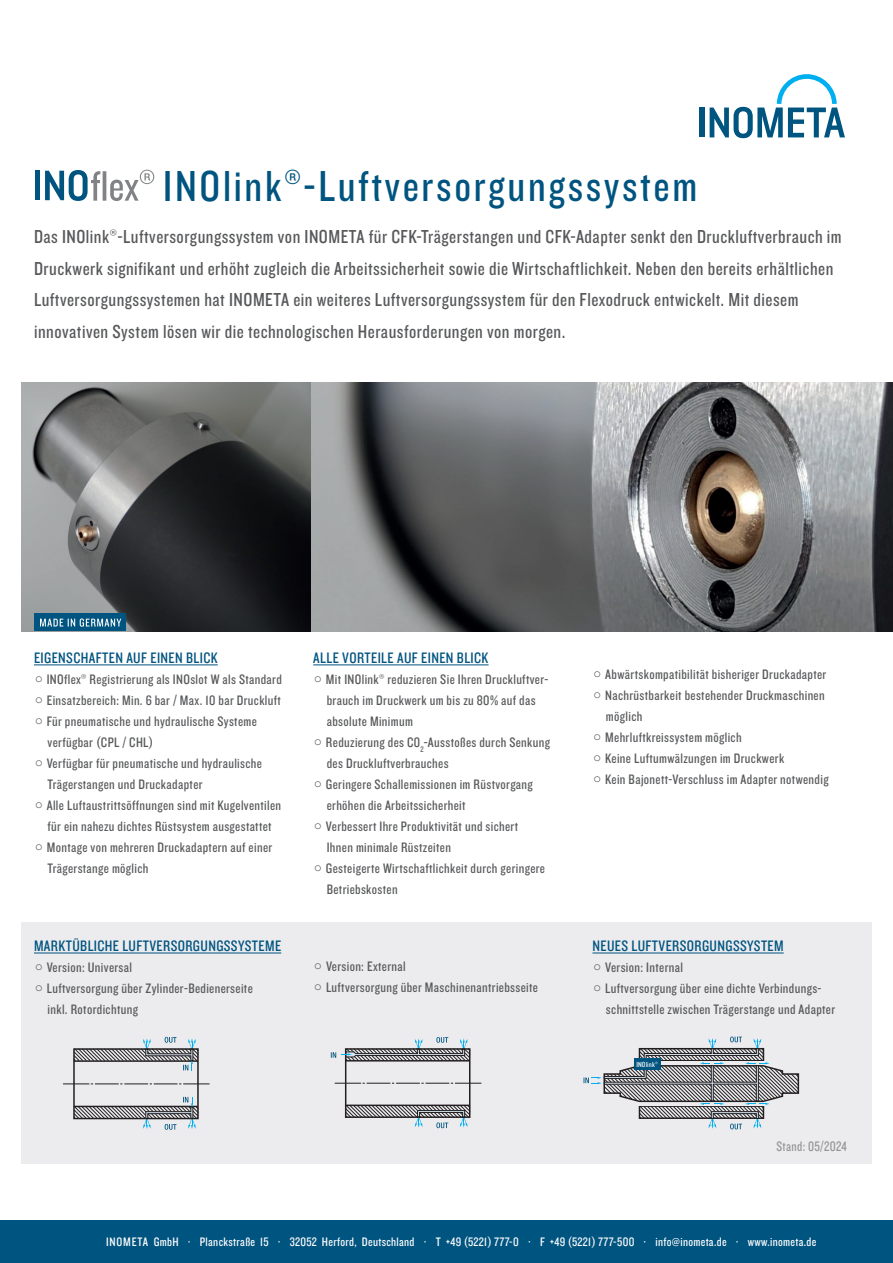
<style>
.page{position:relative;width:893px;height:1263px;background:#fff}
.page>*{position:absolute;margin:0;border:0;box-sizing:border-box;transform-origin:0 0}
.t1{font:45px "Knockout 29 Junior Ltweight";letter-spacing:.06em;color:#005480}
.t2{font:19.5px/31.5px "Knockout 29 Junior Ltweight";letter-spacing:.025em;color:#57585a}
.t3{font:15.75px "Knockout 29 Junior Ltweight";letter-spacing:.025em;color:#005480}
.t4{font:14.25px/21px "Knockout 29 Junior Ltweight";letter-spacing:.025em;color:#57585a}
.t5{font:14.25px "Knockout 29 Junior Ltweight";letter-spacing:.025em;color:#57585a;scale:.95 1}
.t6{font:12.75px "Knockout 29 Junior Ltweight";letter-spacing:.025em;color:#fff}
.t7{font:7.65px "Knockout 29 Junior Ltweight";letter-spacing:.025em;color:#fff}
</style>
<div class="page">
<div style="left:0;top:1220px;width:893px;height:43px;background:#005480"></div>
<div style="left:699px;top:108px;width:5px;height:29px;background:#005480"></div>
<svg style="left:710px;top:74px;width:135px;height:64px"></svg>
<div style="left:35px;top:171px;width:5px;height:29px;background:#005480"></div>
<svg style="left:45px;top:170px;width:109px;height:31px"></svg>
<div style="left:21px;top:922px;width:851px;height:241px;background:#ececee"></div>
<hr style="left:34px;top:953px;width:247px;height:1px;background:#005480">
<hr style="left:592px;top:953px;width:192px;height:1px;background:#005480">
<img style="left:311px;top:383px;width:582px;height:248px">
<svg style="left:21px;top:383px;width:290px;height:248px;background:#545656"></svg>
<div style="left:34px;top:613px;width:92px;height:18px;background:#005480"></div>
<svg style="left:40px;top:618px;width:81px;height:9px"></svg>
<hr style="left:34px;top:664px;width:184px;height:1px;background:#005480">
<hr style="left:313px;top:664px;width:176px;height:1px;background:#005480">
<hr style="left:345px;top:1104px;width:125px;height:2px;background:#231f20">
<svg style="left:335px;top:1083px;width:146px;height:1px"></svg>
<svg style="left:348px;top:1105px;width:123px;height:23px"></svg>
<div style="left:345px;top:1048px;width:125px;height:70px;border:2px solid #231f20"></div>
<svg style="left:331px;top:1037px;width:140px;height:24px"></svg>
<svg style="left:63px;top:1083px;width:147px;height:1px"></svg>
<svg style="left:73px;top:1037px;width:126px;height:33px"></svg>
<svg style="left:73px;top:1097px;width:126px;height:33px"></svg>
<svg style="left:584px;top:1036px;width:216px;height:93px"></svg>
<div style="left:634px;top:1058px;width:26px;height:11px;background:#005480"></div>
<h1 class="t1" style="left:163px;top:157px;width:536px">INOlink®-Luftversorgungssystem</h1>
<p class="t2" style="left:34px;top:220px;width:809px">Das INOlink®-Luftversorgungssystem von INOMETA für CFK-Trägerstangen und CFK-Adapter senkt den Druckluftverbrauch im Druckwerk signifikant und erhöht zugleich die Arbeitssicherheit sowie die Wirtschaftlichkeit. Neben den bereits erhältlichen Luftversorgungssystemen hat INOMETA ein weiteres Luftversorgungssystem für den Flexodruck entwickelt. Mit diesem innovativen System lösen wir die technologischen Herausforderungen von morgen.</p>
<p class="t3" style="left:34px;top:648px;width:185px">EIGENSCHAFTEN AUF EINEN BLICK</p>
<p class="t4" style="left:47px;top:668px;width:237px">INOflex® Registrierung als INOslot W als Standard Einsatzbereich: Min. 6 bar / Max. 10 bar Druckluft Für pneumatische und hydraulische Systeme verfügbar (CPL / CHL)<br>Verfügbar für pneumatische und hydraulische Trägerstangen und Druckadapter<br>Alle Luftaustrittsöffnungen sind mit Kugelventilen für ein nahezu dichtes Rüstsystem ausgestattet Montage von mehreren Druckadaptern auf einer Trägerstange möglich</p>
<p class="t3" style="left:313px;top:648px;width:177px">ALLE VORTEILE AUF EINEN BLICK</p>
<p class="t4" style="left:326px;top:668px;width:226px">Mit INOlink® reduzieren Sie Ihren Druckluftver&shy;brauch im Druckwerk um bis zu 80% auf das absolute Minimum<br>Reduzierung des C0<sub>2</sub>-Ausstoßes durch Senkung des Druckluftverbrauches<br>Geringere Schallemissionen im Rüstvorgang erhöhen die Arbeitssicherheit<br>Verbessert Ihre Produktivität und sichert<br>Ihnen minimale Rüstzeiten<br>Gesteigerte Wirtschaftlichkeit durch geringere Betriebskosten</p>
<p class="t4" style="left:605px;top:664px;width:225px">Abwärtskompatibilität bisheriger Druckadapter Nachrüstbarkeit bestehender Druckmaschinen möglich<br>Mehrluftkreissystem möglich<br>Keine Luftumwälzungen im Druckwerk<br>Kein Bajonett-Verschluss im Adapter notwendig</p>
<p class="t3" style="left:34px;top:936px;width:249px">MARKTÜBLICHE LUFTVERSORGUNGSSYSTEME</p>
<p class="t4" style="left:47px;top:956px;width:208px">Version: Universal<br>Luftversorgung über Zylinder-Bedienerseite inkl. Rotordichtung</p>
<p class="t4" style="left:326px;top:955px;width:213px">Version: External<br>Luftversorgung über Maschinenantriebsseite</p>
<p class="t3" style="left:592px;top:936px;width:193px">NEUES LUFTVERSORGUNGSSYSTEM</p>
<p class="t4" style="left:605px;top:956px;width:231px">Version: Internal<br>Luftversorgung über eine dichte Verbindungs&shy;schnittstelle zwischen Trägerstange und Adapter</p>
<p class="t7" style="left:636px;top:1059px;width:23px">INOlink®</p>
<p class="t5" style="left:776px;top:1137px;width:76px">Stand: 05/2024</p>
<p class="t6" style="left:106px;top:1233px;width:711px">INOMETA GmbH · Planckstraße 15 · 32052 Herford, Deutschland · T +49 (5221) 777-0 · F +49 (5221) 777-500 · info@inometa.de · www.inometa.de</p>
</div>
